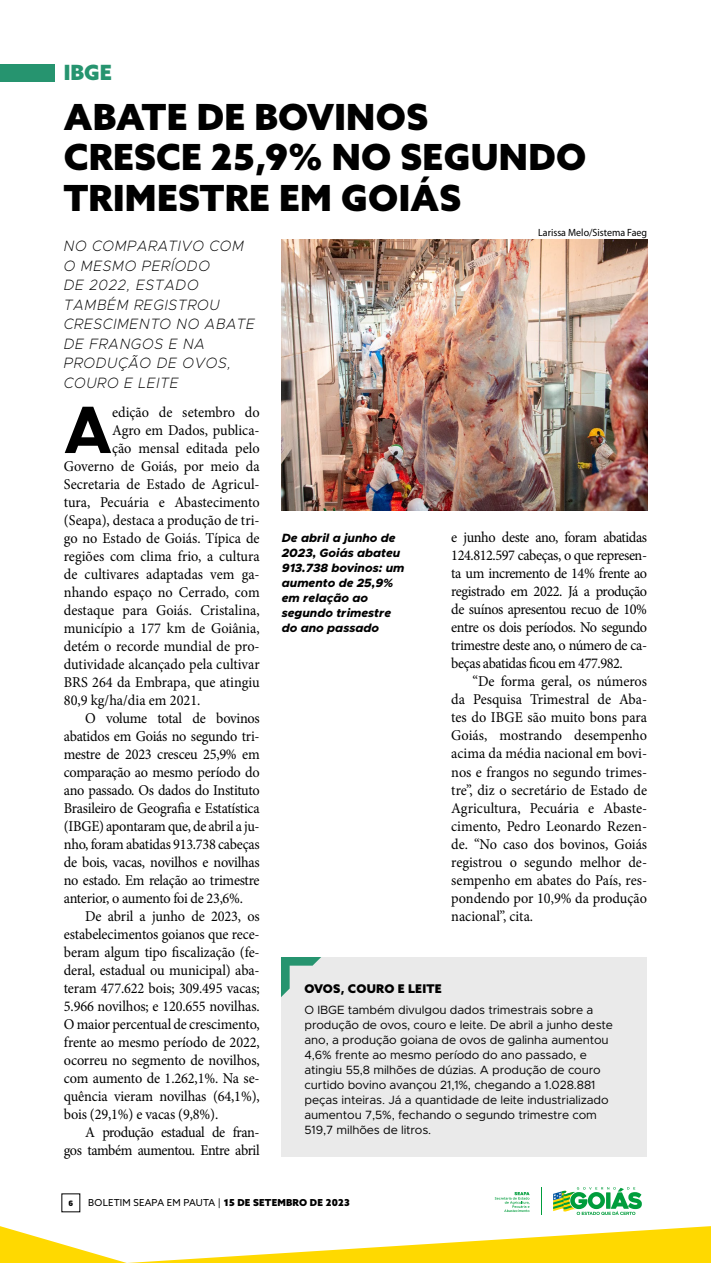
<style>
.page{position:relative;width:711px;height:1263px;background:#fff}
.page>*{position:absolute;margin:0;border:0;box-sizing:border-box;transform-origin:0 0}
.t1{font:700 67.35px "Metropolis";color:#000;scale:.95 1}
.t2{font:900 36px/40.5px "Azo Sans";letter-spacing:.01em;color:#000}
.t3{font:900 21px "Azo Sans";color:#26946f}
.t4{font:15px/18px "Minion Pro";letter-spacing:-.01em;color:#000;text-align:justify;scale:.95 1}
.t5{font:italic 200 15px/19.5px "Metropolis";letter-spacing:.05em;color:#000;scale:.95 1}
.t6{font:15px "Minion Pro";letter-spacing:-.035em;color:#000;scale:.95 1}
.t7{font:15px "Minion Pro";letter-spacing:-.03em;color:#000;scale:.95 1}
.t8{font:12px/15px "Metropolis";letter-spacing:-.01em;color:#000}
.t9{font:italic 800 12px/15px "Metropolis";color:#000}
.t10{font:900 12px "Azo Sans";letter-spacing:.02em;color:#000}
.t11{font:10.5px "Myriad Pro";color:#000;scale:.95 1}
.t12{font:9.6px "Azo Sans";letter-spacing:.02em;color:#000}
.t13{font:900 7.2px "Neo Sans Pro";color:#000}
.s1{font-weight:900}
</style>
<div class="page">
<div style="left:0;top:64px;width:54px;height:18px;background:#26946f"></div>
<div style="left:281px;top:957px;width:365px;height:200px;background:#eaeaea"></div>
<svg style="left:281px;top:957px;width:40px;height:40px"></svg>
<svg style="left:553px;top:1187px;width:88px;height:28px"></svg>
<svg style="left:541px;top:1187px;width:1px;height:28px"></svg>
<svg style="left:494px;top:1192px;width:35px;height:20px"></svg>
<svg style="left:0;top:1226px;width:710px;height:37px"></svg>
<img style="left:281px;top:239px;width:365px;height:271px">
<h3 class="t3" style="left:64px;top:58px;width:49px">IBGE</h3>
<h2 class="t2" style="left:64px;top:96px;width:523px">ABATE DE BOVINOS<br>CRESCE 25,9% NO SEGUNDO<br>TRIMESTRE EM GOIÁS</h2>
<p class="t5" style="left:64px;top:236px;width:202px">NO COMPARATIVO COM<br>O MESMO PERÍODO<br>DE 2022, ESTADO<br>TAMBÉM REGISTROU<br>CRESCIMENTO NO ABATE<br>DE FRANGOS E NA<br>PRODUÇÃO DE OVOS,<br>COURO E LEITE</p>
<h1 class="t1" style="left:64px;top:387px;width:52px">A</h1>
<p class="t4" style="left:112px;top:403px;width:157px">edição de setembro do</p>
<p class="t4" style="left:112px;top:421px;width:157px">Agro em Dados, publica-</p>
<p class="t4" style="left:112px;top:439px;width:157px">ção mensal editada pelo</p>
<p class="t4" style="left:64px;top:457px;width:207px">Governo de Goiás, por meio da</p>
<p class="t4" style="left:64px;top:475px;width:207px">Secretaria de Estado de Agricul-</p>
<p class="t4" style="left:64px;top:493px;width:207px">tura, Pecuária e Abastecimento</p>
<p class="t4" style="left:64px;top:511px;width:207px">(Seapa), destaca a produção de tri-</p>
<p class="t4" style="left:64px;top:529px;width:207px">go no Estado de Goiás. Típica de</p>
<p class="t4" style="left:64px;top:547px;width:207px">regiões com clima frio, a cultura</p>
<p class="t4" style="left:64px;top:565px;width:207px">de cultivares adaptadas vem ga-</p>
<p class="t4" style="left:64px;top:583px;width:207px">nhando espaço no Cerrado, com</p>
<p class="t4" style="left:64px;top:601px;width:207px">destaque para Goiás. Cristalina,</p>
<p class="t4" style="left:64px;top:619px;width:207px">município a 177 km de Goiânia,</p>
<p class="t4" style="left:64px;top:637px;width:207px">detém o recorde mundial de pro-</p>
<p class="t4" style="left:64px;top:655px;width:207px">dutividade alcançado pela cultivar</p>
<p class="t4" style="left:64px;top:673px;width:207px">BRS 264 da Embrapa, que atingiu</p>
<p class="t4" style="left:64px;top:691px;width:145px">80,9 kg/ha/dia em 2021.</p>
<p class="t4" style="left:85px;top:709px;width:185px">O volume total de bovinos</p>
<p class="t4" style="left:64px;top:727px;width:207px">abatidos em Goiás no segundo tri-</p>
<p class="t4" style="left:64px;top:745px;width:207px">mestre de 2023 cresceu 25,9% em</p>
<p class="t4" style="left:64px;top:763px;width:207px">comparação ao mesmo período do</p>
<p class="t4" style="left:64px;top:781px;width:207px">ano passado. Os dados do Instituto</p>
<p class="t4" style="left:64px;top:799px;width:207px">Brasileiro de Geografia e Estatística</p>
<p class="t4" style="left:64px;top:817px;width:207px">(IBGE) apontaram que, de abril a ju-</p>
<p class="t4" style="left:64px;top:835px;width:207px">nho, foram abatidas 913.738 cabeças</p>
<p class="t4" style="left:64px;top:853px;width:207px">de bois, vacas, novilhos e novilhas</p>
<p class="t4" style="left:64px;top:871px;width:207px">no estado. Em relação ao trimestre</p>
<p class="t4" style="left:64px;top:889px;width:190px">anterior, o aumento foi de 23,6%.</p>
<p class="t4" style="left:85px;top:907px;width:185px">De abril a junho de 2023, os</p>
<p class="t4" style="left:64px;top:925px;width:207px">estabelecimentos goianos que rece-</p>
<p class="t4" style="left:64px;top:943px;width:207px">beram algum tipo fiscalização (fe-</p>
<p class="t4" style="left:64px;top:961px;width:207px">deral, estadual ou municipal) aba-</p>
<p class="t4" style="left:64px;top:979px;width:207px">teram 477.622 bois; 309.495 vacas;</p>
<p class="t4" style="left:64px;top:997px;width:207px">5.966 novilhos; e 120.655 novilhas.</p>
<p class="t4" style="left:64px;top:1015px;width:207px">O maior percentual de crescimento,</p>
<p class="t4" style="left:64px;top:1033px;width:207px">frente ao mesmo período de 2022,</p>
<p class="t4" style="left:64px;top:1051px;width:207px">ocorreu no segmento de novilhos,</p>
<p class="t4" style="left:64px;top:1069px;width:207px">com aumento de 1.262,1%. Na se-</p>
<p class="t4" style="left:64px;top:1087px;width:207px">quência vieram novilhas (64,1%),</p>
<p class="t4" style="left:64px;top:1105px;width:164px">bois (29,1%) e vacas (9,8%).</p>
<p class="t7" style="left:85px;top:1122px;width:185px">A produção estadual de fran-</p>
<p class="t6" style="left:64px;top:1140px;width:207px">gos também aumentou. Entre abril</p>
<p class="t11" style="left:538px;top:226px;width:116px">Larissa Melo/Sistema Faeg</p>
<p class="t9" style="left:281px;top:531px;width:124px">De abril a junho de<br>2023, Goiás abateu<br>913.738 bovinos: um aumento de 25,9% em relação ao segundo trimestre do ano passado</p>
<p class="t4" style="left:451px;top:529px;width:207px">e junho deste ano, foram abatidas 124.812.597 cabeças, o que represen&shy;ta um incremento de 14% frente ao registrado em 2022. Já a produção de suínos apresentou recuo de 10% entre os dois períodos. No segundo trimestre deste ano, o número de ca&shy;beças abatidas ficou em 477.982.</p>
<p class="t4" style="left:451px;top:673px;width:207px;text-indent:21px">“De forma geral, os números da Pesquisa Trimestral de Aba&shy;tes do IBGE são muito bons para Goiás, mostrando desempenho acima da média nacional em bovi&shy;nos e frangos no segundo trimes&shy;tre”, diz o secretário de Estado de Agricultura, Pecuária e Abaste&shy;cimento, Pedro Leonardo Rezen&shy;de. “No caso dos bovinos, Goiás registrou o segundo melhor de&shy;sempenho em abates do País, res&shy;pondendo por 10,9% da produção nacional”, cita.</p>
<p class="t10" style="left:304px;top:981px;width:139px">OVOS, COURO E LEITE</p>
<p class="t8" style="left:304px;top:1003px;width:310px">O IBGE também divulgou dados trimestrais sobre a produção de ovos, couro e leite. De abril a junho deste ano, a produção goiana de ovos de galinha aumentou 4,6% frente ao mesmo período do ano passado, e atingiu 55,8 milhões de dúzias. A produção de couro curtido bovino avançou 21,1%, chegando a 1.028.881 peças inteiras. Já a quantidade de leite industrializado aumentou 7,5%, fechando o segundo trimestre com 519,7 milhões de litros.</p>
<p class="t13" style="left:68px;top:1198px;width:6px">6</p>
<p class="t12" style="left:88px;top:1197px;width:263px">BOLETIM SEAPA EM PAUTA | <span class="s1">15 DE SETEMBRO DE 2023</span></p>
</div>
